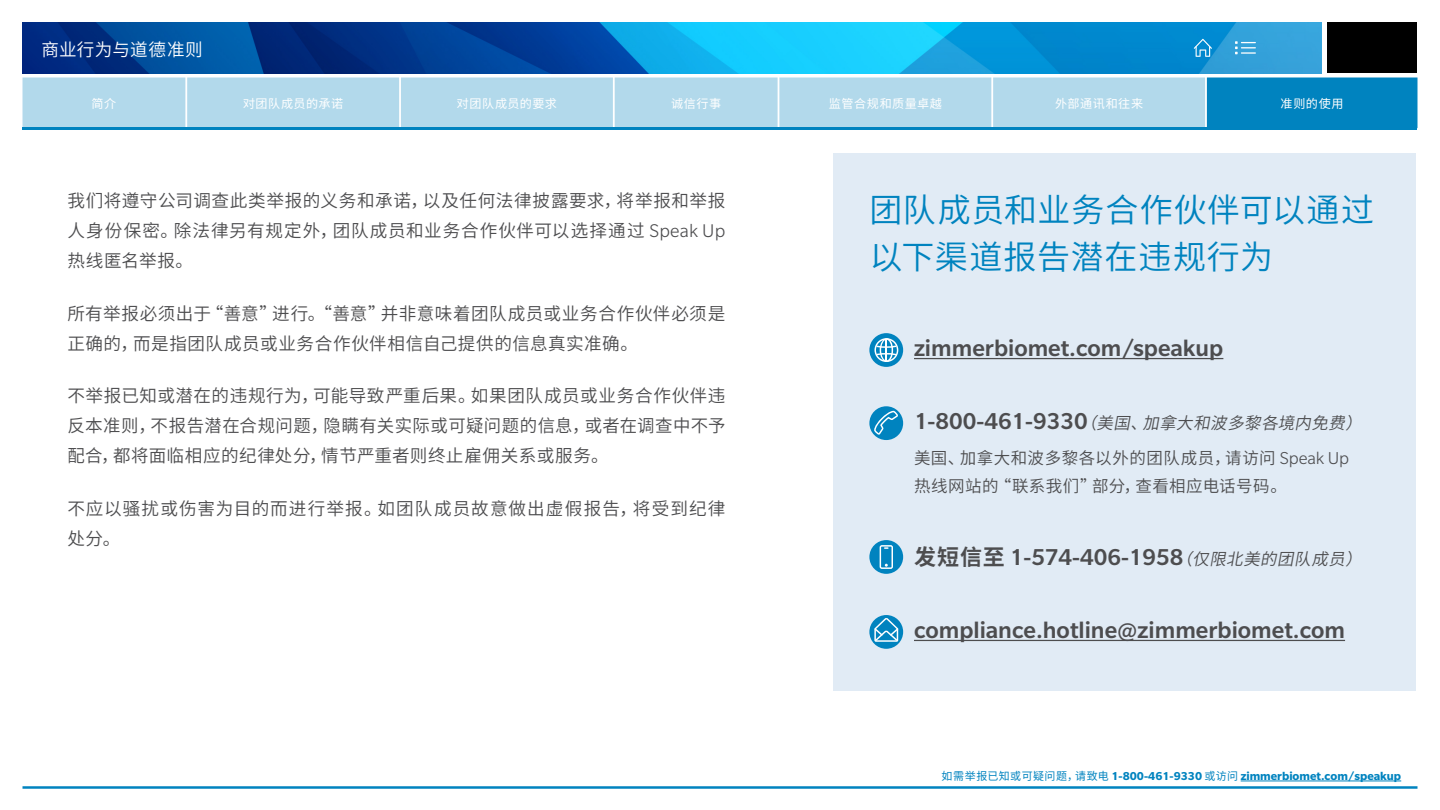
<style>
.page{position:relative;width:1440px;height:810px;background:#fff}
.page>*{position:absolute;margin:0;border:0;box-sizing:border-box;transform-origin:0 0}
.t1{font:600 33px/47.5px "Noto Sans CJ Ksc";letter-spacing:.02em;color:#0083bf}
.t2{font:500 25px "Slate Pro";color:#4d4d4f}
.t3{font:600 17.62px/30px "Noto Sans CJ Ksc";letter-spacing:.035em;color:#4d4d4f;text-align:justify}
.t4{font:600 17.62px/30px "Noto Sans CJ Ksc";letter-spacing:.06em;color:#4d4d4f}
.t5{font:600 17.62px "Noto Sans CJ Ksc";letter-spacing:.02em;color:#fff}
.t6{font:600 16.5px/35px "Noto Sans CJ Ksc";letter-spacing:.03em;color:#4d4d4f}
.t7{font:700 12.5px "Slate Pro";color:#0083bf}
.t8{font:12.12px "Noto Sans CJ Ksc";letter-spacing:.04em;color:#fff}
.s1{font-family:"Slate Pro";font-weight:300;font-size:20px}
.s2{font-family:"Slate Pro";font-weight:500;font-size:25px}
.s3{font-style:italic}
.s4{font-family:"Slate Pro";font-weight:300;font-size:18.75px}
.s5{font-family:"Noto Sans CJ Ksc";font-weight:700;font-size:22px}
.s6{font-family:"Noto Sans CJ Ksc";font-weight:600;font-style:italic;font-size:16.5px}
.s7{font-family:"Noto Sans CJ Ksc";font-weight:400;font-size:11px}
</style>
<div class="page">
<img style="left:22px;top:22px;width:1300px;height:51px">
<div style="left:1328px;top:22px;width:90px;height:51px;background:#000"></div>
<svg style="left:1194px;top:39px;width:18px;height:18px"></svg>
<div style="left:1208px;top:78px;width:209px;height:50px;background:#0083bf"></div>
<div style="left:1207px;top:78px;width:211px;height:50px;border:1px solid #0083bf"></div>
<svg style="left:1235px;top:41px;width:21px;height:13px"></svg>
<hr style="left:22px;top:786px;width:1396px;height:3px;background:#0083bf">
<hr style="left:22px;top:127px;width:1396px;height:2px;background:#0083bf">
<hr style="left:1241px;top:781px;width:160px;height:1px;background:#0083bf">
<div style="left:833px;top:153px;width:583px;height:537px;background:#e1ebf5"></div>
<hr style="left:914px;top:358px;width:309px;height:1px;background:#4d4d4f">
<hr style="left:914px;top:640px;width:431px;height:1px;background:#4d4d4f">
<div style="left:869px;top:333px;width:34px;height:34px;background:#0083bf;border-radius:50%"></div>
<svg style="left:874px;top:338px;width:24px;height:24px"></svg>
<div style="left:869px;top:406px;width:34px;height:34px;background:#0083bf;border-radius:50%"></div>
<svg style="left:874px;top:411px;width:24px;height:24px"></svg>
<div style="left:869px;top:540px;width:34px;height:34px;background:#0083bf;border-radius:50%"></div>
<svg style="left:880px;top:545px;width:13px;height:24px"></svg>
<svg style="left:869px;top:615px;width:34px;height:34px"></svg>
<svg style="left:874px;top:618px;width:24px;height:24px"></svg>
<div style="left:19px;top:75px;width:1187px;height:52px;background:#b2d9eb"></div>
<p class="t5" style="left:41px;top:39px;width:163px">商业行为与道德准则</p>
<p class="t8" style="left:92px;top:97px;width:26px">简介</p>
<p class="t8" style="left:243px;top:97px;width:102px">对团队成员的承诺</p>
<p class="t8" style="left:457px;top:97px;width:101px">对团队成员的要求</p>
<p class="t8" style="left:671px;top:97px;width:52px">诚信行事</p>
<p class="t8" style="left:829px;top:97px;width:115px">监管合规和质量卓越</p>
<p class="t8" style="left:1055px;top:97px;width:90px">外部通讯和往来</p>
<p class="t8" style="left:1281px;top:97px;width:65px">准则的使用</p>
<p class="t3" style="left:68px;top:186px;width:659px">我们将遵守公司调查此类举报的义务和承诺，以及任何法律披露要求，将举报和举报人身份保密。除法律另有规定外，团队成员和业务合作伙伴可以选择通过 <span class="s1">Speak Up</span>热线匿名举报。</p>
<p class="t3" style="left:68px;top:299px;width:659px">所有举报必须出于“善意”进行。“善意”并非意味着团队成员或业务合作伙伴必须是正确的，而是指团队成员或业务合作伙伴相信自己提供的信息真实准确。</p>
<p class="t3" style="left:68px;top:381px;width:659px">不举报已知或潜在的违规行为，可能导致严重后果。如果团队成员或业务合作伙伴违反本准则，不报告潜在合规问题，隐瞒有关实际或可疑问题的信息，或者在调查中不予配合，都将面临相应的纪律处分，情节严重者则终止雇佣关系或服务。</p>
<p class="t4" style="left:68px;top:494px;width:659px">不应以骚扰或伤害为目的而进行举报。如团队成员故意做出虚假报告，将受到纪律处分。</p>
<h1 class="t1" style="left:869px;top:187px;width:506px">团队成员和业务合作伙伴可以通过以下渠道报告潜在违规行为</h1>
<h2 class="t2" style="left:914px;top:335px;width:311px">zimmerbiomet.com/speakup</h2>
<p class="t6" style="left:914px;top:406px;width:458px"><span class="s2">1 - 8 0 0 -4 6 1 - 9 3 3 0</span><span class="s3">（美国、加拿大和波多黎各境内免费）</span>美国、加拿大和波多黎各以外的团队成员，请访问 <span class="s4">Speak Up</span></p>
<p class="t6" style="left:914px;top:469px;width:374px">热线网站的“联系我们”部分，查看相应电话号码。</p>
<h2 class="t2" style="left:914px;top:543px;width:458px"><span class="s5">发短信至</span> 1-574-406-1958<span class="s6">（仅限北美的团队成员）</span></h2>
<h2 class="t2" style="left:914px;top:617px;width:433px">compliance.hotline@zimmerbiomet.com</h2>
<p class="t7" style="left:942px;top:769px;width:461px"><span class="s7">如需举报已知或可疑问题，请致电</span> 1-800-461-9330 <span class="s7">或访问</span> zimmerbiomet.com/speakup</p>
</div>
